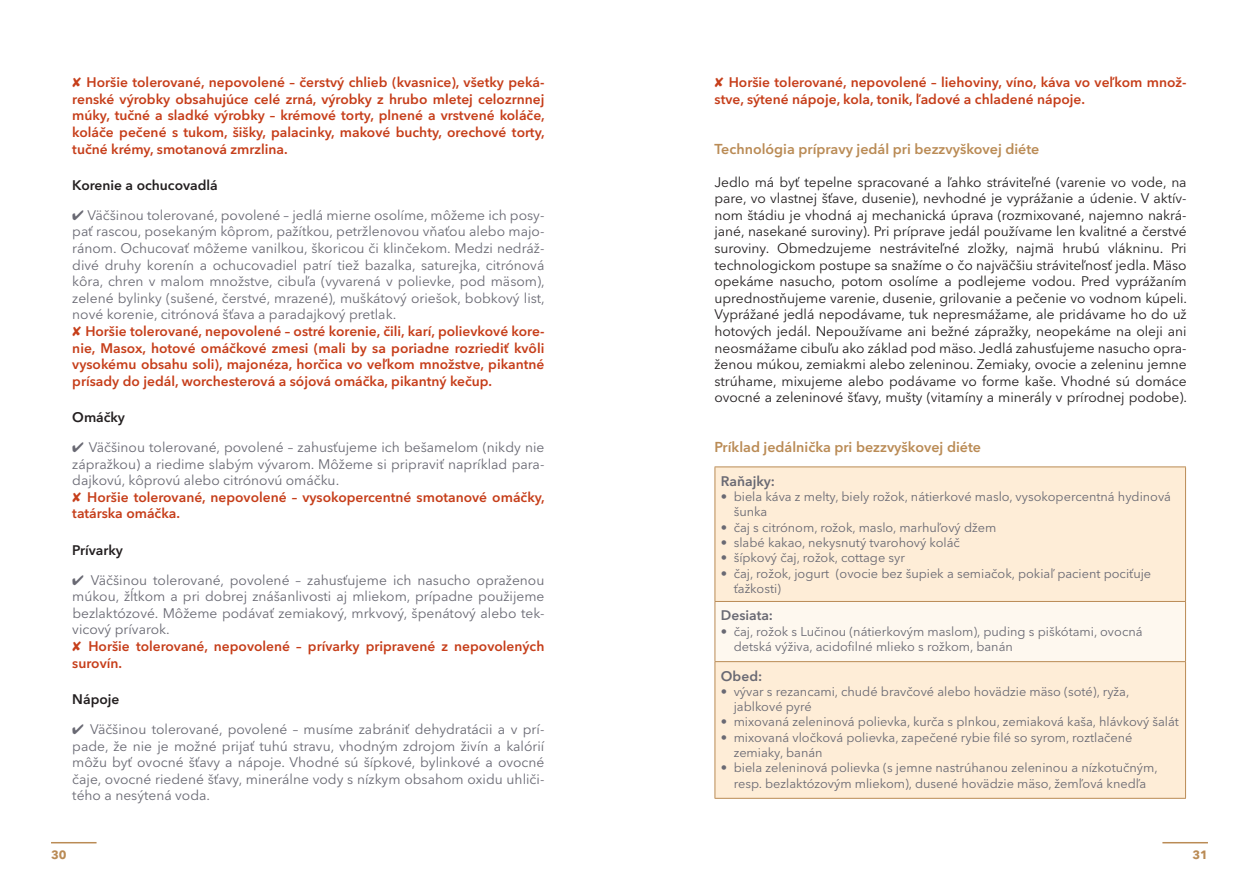
<style>
.page{position:relative;width:1259px;height:893px;background:#fff}
.page>*{position:absolute;margin:0;border:0;box-sizing:border-box;transform-origin:0 0}
.t1{font:600 14.25px "Avenir Next LT Pro";color:#ba8b55}
.t2{font:13.8px/16.6px "Avenir Next LT Pro";color:#696973;text-align:justify}
.t3{font:13.8px/16.6px "Avenir Next LT Pro";letter-spacing:-.005em;color:#231f20}
.t4{font:600 13.8px/16.6px "Avenir Next LT Pro";color:#c63e1a}
.t5{font:600 13.8px "Avenir Next LT Pro";color:#231f20}
.t6{font:600 13.8px "Avenir Next LT Pro";color:#696973}
.t7{font:12.75px/15.3px "Avenir Next LT Pro";color:#696973}
.t8{font:700 12px "Avenir Next LT Pro";color:#ba8b55}
</style>
<div class="page">
<hr style="left:1162px;top:842px;width:46px;height:1px;background:#ba8b55">
<hr style="left:51px;top:842px;width:46px;height:1px;background:#ba8b55">
<div style="left:715px;top:467px;width:470px;height:331px;background:#feedd7"></div>
<div style="left:715px;top:601px;width:470px;height:61px;background:#fef8ef"></div>
<hr style="left:714px;top:466px;width:472px;height:1px;background:#ba8b55">
<hr style="left:714px;top:467px;width:1px;height:134px;background:#ba8b55">
<hr style="left:1185px;top:467px;width:1px;height:134px;background:#ba8b55">
<hr style="left:714px;top:601px;width:472px;height:1px;background:#ba8b55">
<hr style="left:714px;top:602px;width:1px;height:59px;background:#ba8b55">
<hr style="left:1185px;top:602px;width:1px;height:59px;background:#ba8b55">
<hr style="left:714px;top:661px;width:472px;height:1px;background:#ba8b55">
<hr style="left:714px;top:662px;width:1px;height:136px;background:#ba8b55">
<hr style="left:1185px;top:662px;width:1px;height:136px;background:#ba8b55">
<hr style="left:714px;top:798px;width:472px;height:1px;background:#ba8b55">
<p class="t4" style="left:72px;top:74px;width:474px;text-align:justify;text-indent:14px">Horšie tolerované, nepovolené – čerstvý chlieb (kvasnice), všetky peká&shy;renské výrobky obsahujúce celé zrná, výrobky z hrubo mletej celozrnnej múky, tučné a sladké výrobky – krémové torty, plnené a vrstvené koláče, koláče pečené s tukom, šišky, palacinky, makové buchty, orechové torty, tučné krémy, smotanová zmrzlina.</p>
<p class="t5" style="left:72px;top:176px;width:147px">Korenie a ochucovadlá</p>
<p class="t2" style="left:72px;top:207px;width:474px;text-indent:15px">Väčšinou tolerované, povolené – jedlá mierne osolíme, môžeme ich posy&shy;pať rascou, posekaným kôprom, pažítkou, petržlenovou vňaťou alebo majo&shy;ránom. Ochucovať môžeme vanilkou, škoricou či klinčekom. Medzi nedráž&shy;divé druhy korenín a ochucovadiel patrí tiež bazalka, saturejka, citrónová kôra, chren v malom množstve, cibuľa (vyvarená v polievke, pod mäsom), zelené bylinky (sušené, čerstvé, mrazené), muškátový oriešok, bobkový list, nové korenie, citrónová šťava a paradajkový pretlak.</p>
<p class="t4" style="left:72px;top:323px;width:474px;text-align:justify;text-indent:13px">Horšie tolerované, nepovolené – ostré korenie, čili, karí, polievkové kore&shy;nie, Masox, hotové omáčkové zmesi (mali by sa poriadne rozriediť kvôli vysokému obsahu soli), majonéza, horčica vo veľkom množstve, pikantné prísady do jedál, worchesterová a sójová omáčka, pikantný kečup.</p>
<p class="t5" style="left:72px;top:409px;width:54px">Omáčky</p>
<p class="t2" style="left:72px;top:439px;width:473px;text-indent:16px">Väčšinou tolerované, povolené – zahusťujeme ich bešamelom (nikdy nie zápražkou) a riedime slabým vývarom. Môžeme si pripraviť napríklad para&shy;dajkovú, kôprovú alebo citrónovú omáčku.</p>
<p class="t4" style="left:72px;top:488px;width:474px;text-indent:15px">Horšie tolerované, nepovolené – vysokopercentné smotanové omáčky, tatárska omáčka.</p>
<p class="t5" style="left:72px;top:541px;width:52px">Prívarky</p>
<p class="t2" style="left:72px;top:571px;width:474px;text-indent:18px">Väčšinou tolerované, povolené – zahusťujeme ich nasucho opraženou múkou, žĺtkom a pri dobrej znášanlivosti aj mliekom, prípadne použijeme bezlaktózové. Môžeme podávať zemiakový, mrkvový, špenátový alebo tek&shy;vicový prívarok.</p>
<p class="t4" style="left:72px;top:638px;width:473px;text-indent:16px">Horšie tolerované, nepovolené – prívarky pripravené z nepovolených surovín.</p>
<p class="t5" style="left:72px;top:691px;width:49px">Nápoje</p>
<p class="t2" style="left:72px;top:721px;width:473px;text-indent:18px">Väčšinou tolerované, povolené – musíme zabrániť dehydratácii a v prí&shy;pade, že nie je možné prijať tuhú stravu, vhodným zdrojom živín a kalórií môžu byť ovocné šťavy a nápoje. Vhodné sú šípkové, bylinkové a ovocné čaje, ovocné riedené šťavy, minerálne vody s nízkym obsahom oxidu uhliči&shy;tého a nesýtená voda.</p>
<p class="t4" style="left:714px;top:74px;width:473px;text-indent:14px">Horšie tolerované, nepovolené – liehoviny, víno, káva vo veľkom množ&shy;stve, sýtené nápoje, kola, tonik, ľadové a chladené nápoje.</p>
<p class="t1" style="left:714px;top:140px;width:326px">Technológia prípravy jedál pri bezzvyškovej diéte</p>
<p class="t3" style="left:714px;top:173px;width:474px">Jedlo má byť tepelne spracované a ľahko stráviteľné (varenie vo vode, na pare, vo vlastnej šťave, dusenie), nevhodné je vyprážanie a údenie. V aktív&shy;nom štádiu je vhodná aj mechanická úprava (rozmixované, najemno nakrá&shy;jané, nasekané suroviny). Pri príprave jedál používame len kvalitné a čerstvé suroviny. Obmedzujeme nestráviteľné zložky, najmä hrubú vlákninu. Pri technologickom postupe sa snažíme o čo najväčšiu stráviteľnosť jedla. Mäso opekáme nasucho, potom osolíme a podlejeme vodou. Pred vyprážaním uprednostňujeme varenie, dusenie, grilovanie a pečenie vo vodnom kúpeli.<br>Vyprážané jedlá nepodávame, tuk nepresmážame, ale pridávame ho do už hotových jedál. Nepoužívame ani bežné zápražky, neopekáme na oleji ani neosmážame cibuľu ako základ pod mäso. Jedlá zahusťujeme nasucho opra&shy;ženou múkou, zemiakmi alebo zeleninou. Zemiaky, ovocie a zeleninu jemne strúhame, mixujeme alebo podávame vo forme kaše. Vhodné sú domáce ovocné a zeleninové šťavy, mušty (vitamíny a minerály v prírodnej podobe).</p>
<p class="t1" style="left:714px;top:438px;width:268px">Príklad jedálnička pri bezzvyškovej diéte</p>
<p class="t6" style="left:721px;top:473px;width:55px">Raňajky:</p>
<p class="t7" style="left:733px;top:489px;width:439px;text-indent:-13px">• biela káva z melty, biely rožok, nátierkové maslo, vysokopercentná hydinová šunka</p>
<p class="t7" style="left:721px;top:520px;width:277px">• čaj s citrónom, rožok, maslo, marhuľový džem</p>
<p class="t7" style="left:721px;top:535px;width:240px">• slabé kakao, nekysnutý tvarohový koláč</p>
<p class="t7" style="left:721px;top:550px;width:186px">• šípkový čaj, rožok, cottage syr</p>
<p class="t7" style="left:733px;top:565px;width:419px;text-indent:-13px">• čaj, rožok, jogurt (ovocie bez šupiek a semiačok, pokiaľ pacient pociťuje ťažkosti)</p>
<p class="t6" style="left:721px;top:607px;width:54px">Desiata:</p>
<p class="t7" style="left:733px;top:623px;width:410px;text-indent:-13px">• čaj, rožok s Lučinou (nátierkovým maslom), puding s piškótami, ovocná detská výživa, acidofilné mlieko s rožkom, banán</p>
<p class="t6" style="left:721px;top:667px;width:43px">Obed:</p>
<p class="t7" style="left:733px;top:684px;width:397px;text-indent:-13px">• vývar s rezancami, chudé bravčové alebo hovädzie mäso (soté), ryža, jablkové pyré</p>
<p class="t7" style="left:721px;top:714px;width:459px">• mixovaná zeleninová polievka, kurča s plnkou, zemiaková kaša, hlávkový šalát</p>
<p class="t7" style="left:733px;top:730px;width:400px;text-indent:-13px">• mixovaná vločková polievka, zapečené rybie filé so syrom, roztlačené zemiaky, banán</p>
<p class="t7" style="left:721px;top:760px;width:438px;text-align:center">• biela zeleninová polievka (s jemne nastrúhanou zeleninou a nízkotučným, resp. bezlaktózovým mliekom), dusené hovädzie mäso, žemľová knedľa</p>
<p class="t8" style="left:51px;top:847px;width:17px">30</p>
<p class="t8" style="left:1192px;top:847px;width:17px">31</p>
</div>
